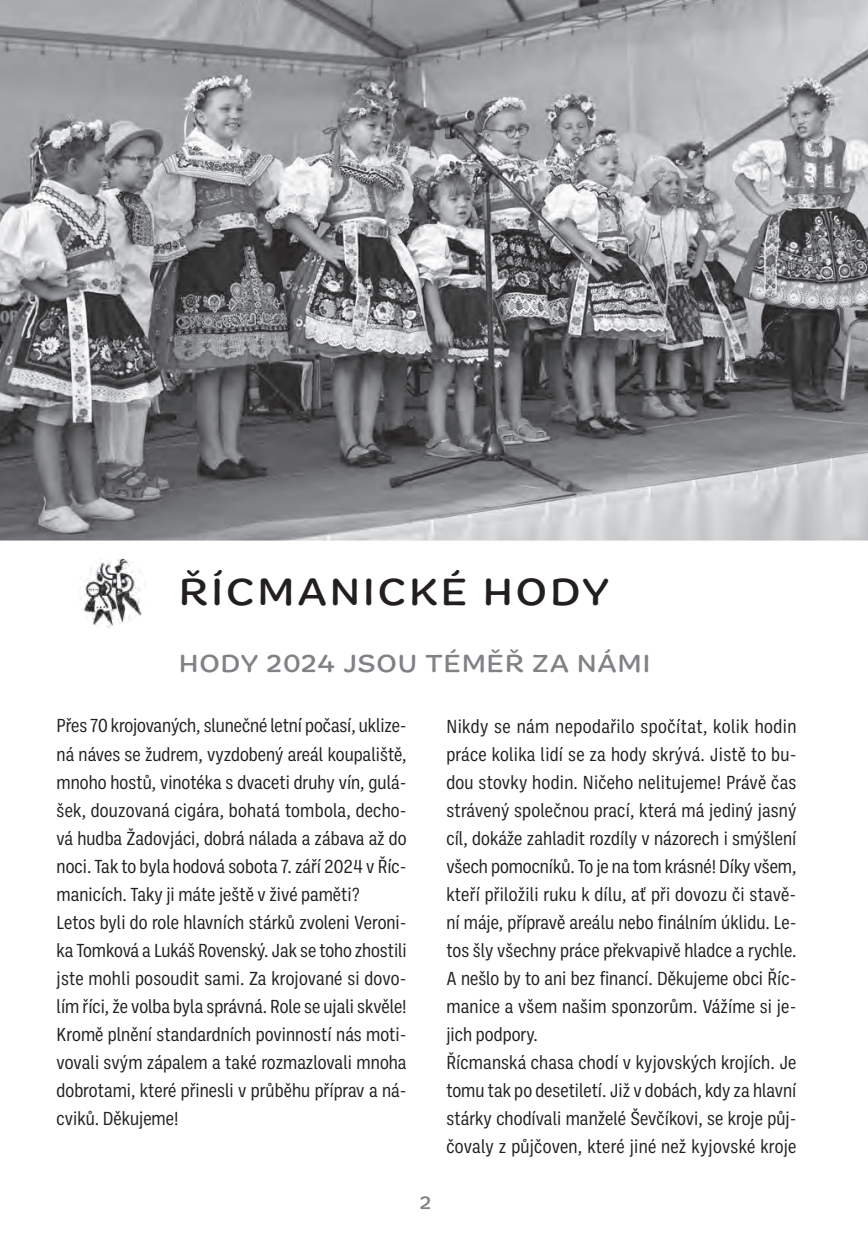
<style>
.page{position:relative;width:868px;height:1235px;background:#fff}
.page>*{position:absolute;margin:0;border:0;box-sizing:border-box;transform-origin:0 0}
.t1{font:500 40.25px "Marigny";letter-spacing:.08em;color:#231f20}
.t2{font:500 26.25px "Marigny";letter-spacing:.04em;color:#808285}
.t3{font:19.25px/28px "Ballinger Condensed";color:#231f20}
.t4{font:500 19.25px "Marigny";color:#808285}
</style>
<div class="page">
<img style="left:84px;top:568px;width:14px;height:22px">
<img style="left:0;top:0;width:867px;height:540px">
<h1 class="t1" style="left:179px;top:567px;width:431px">ŘÍCMANICKÉ HODY</h1>
<h2 class="t2" style="left:179px;top:646px;width:472px">HODY 2024 JSOU TÉMĚŘ ZA NÁMI</h2>
<p class="t3" style="left:57px;top:712px;width:351px">Přes 70 krojovaných, slunečné letní počasí, uklize&shy;ná náves se žudrem, vyzdobený areál koupaliště, mnoho hostů, vinotéka s dvaceti druhy vín, gulá&shy;šek, douzovaná cigára, bohatá tombola, decho&shy;vá hudba Žadovjáci, dobrá nálada a zábava až do noci. Tak to byla hodová sobota 7. září 2024 v Říc&shy;manicích. Taky ji máte ještě v živé paměti?<br>Letos byli do role hlavních stárků zvoleni Veroni&shy;ka Tomková a Lukáš Rovenský. Jak se toho zhostili jste mohli posoudit sami. Za krojované si dovo&shy;lím říci, že volba byla správná. Role se ujali skvěle!<br>Kromě plnění standardních povinností nás moti&shy;vovali svým zápalem a také rozmazlovali mnoha dobrotami, které přinesli v průběhu příprav a ná&shy;cviků. Děkujeme!</p>
<p class="t3" style="left:446px;top:712px;width:351px">Nikdy se nám nepodařilo spočítat, kolik hodin práce kolika lidí se za hody skrývá. Jistě to bu&shy;dou stovky hodin. Ničeho nelitujeme! Právě čas strávený společnou prací, která má jediný jasný cíl, dokáže zahladit rozdíly v názorech i smýšlení všech pomocníků. To je na tom krásné! Díky všem, kteří přiložili ruku k dílu, ať při dovozu či stavě&shy;ní máje, přípravě areálu nebo finálním úklidu. Le&shy;tos šly všechny práce překvapivě hladce a rychle.<br>A nešlo by to ani bez financí. Děkujeme obci Říc&shy;manice a všem našim sponzorům. Vážíme si je&shy;jich podpory.<br>Řícmanská chasa chodí v kyjovských krojích. Je tomu tak po desetiletí. Již v dobách, kdy za hlavní stárky chodívali manželé Ševčíkovi, se kroje půj&shy;čovaly z půjčoven, které jiné než kyjovské kroje</p>
<p class="t4" style="left:420px;top:1190px;width:13px">2</p>
</div>
